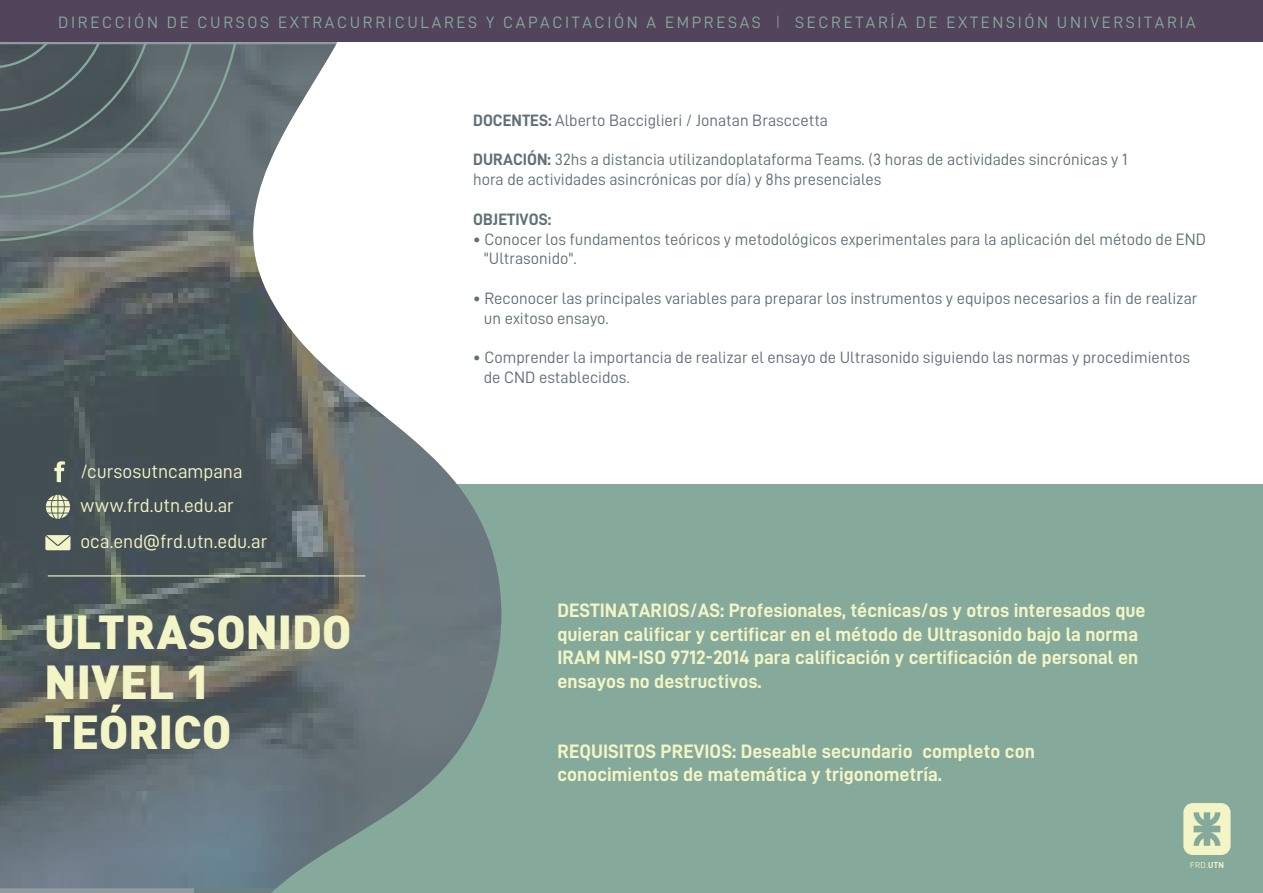
<style>
.page{position:relative;width:1263px;height:893px;background:#fff}
.page>*{position:absolute;margin:0;border:0;box-sizing:border-box;transform-origin:0 0}
.t1{font:900 46.65px/50.1px "DIN";letter-spacing:-.005em;color:#f3f5c6}
.t2{font:19.5px/23.4px "D DIN Bold";color:#f3f5c6}
.t3{font:19.35px/36.5px "D DIN";color:#f3f5c6}
.t4{font:16.5px/19.8px "D DIN";color:#607077}
.t5{font:16.5px "D DIN";letter-spacing:.16em;color:#85a99b}
.t6{font:16.5px "D DIN Bold";color:#607077}
.t7{font:8.7px "D DIN";color:#f3f5c6}
.s1{font-family:"Noto Sans TC";font-weight:300}
.s2{font-family:"D DIN Bold"}
</style>
<div class="page">
<div style="left:195px;top:485px;width:1068px;height:408px;background:#85a99b"></div>
<svg style="left:0;top:42px;width:509px;height:851px"></svg>
<svg style="left:0;top:42px;width:242px;height:199px;background:#6c777b"></svg>
<svg style="left:0;top:42px;width:199px;height:156px;background:#5d696d"></svg>
<div style="left:0;top:0;width:1263px;height:42px;background:#51445b"></div>
<svg style="left:46px;top:495px;width:24px;height:24px"></svg>
<svg style="left:45px;top:535px;width:26px;height:15px"></svg>
<svg style="left:54px;top:461px;width:11px;height:21px"></svg>
<hr style="left:48px;top:575px;width:317px;height:1px;background:#f3f5c6">
<svg style="left:1183px;top:803px;width:47px;height:52px"></svg>
<p class="t5" style="left:58px;top:14px;width:1139px">DIRECCIÓN DE CURSOS EXTRACURRICULARES Y CAPACITACIÓN A EMPRESAS <span class="s1">∣</span> SECRETARÍA DE EXTENSIÓN UNIVERSITARIA</p>
<p class="t3" style="left:80px;top:453px;width:164px">/cursosutncampana</p>
<p class="t3" style="left:80px;top:486px;width:188px">www.frd.utn.edu.ar oca.end@frd.utn.edu.ar</p>
<h1 class="t1" style="left:44px;top:604px;width:309px">ULTRASONIDO<br>NIVEL 1<br>TEÓRICO</h1>
<p class="t4" style="left:473px;top:110px;width:356px"><span class="s2">DOCENTES:</span> Alberto Bacciglieri / Jonatan Brasccetta</p>
<p class="t4" style="left:473px;top:149px;width:656px"><span class="s2">DURACIÓN:</span> 32hs a distancia utilizandoplataforma Teams. (3 horas de actividades sincrónicas y 1 hora de actividades asincrónicas por día) y 8hs presenciales</p>
<p class="t6" style="left:473px;top:210px;width:80px">OBJETIVOS:</p>
<p class="t4" style="left:484px;top:229px;width:724px;text-indent:-11px"><span class="s2">•</span> Conocer los fundamentos teóricos y metodológicos experimentales para la aplicación del método de END "Ultrasonido".</p>
<p class="t4" style="left:484px;top:288px;width:715px;text-indent:-11px"><span class="s2">•</span> Reconocer las principales variables para preparar los instrumentos y equipos necesarios a fin de realizar un exitoso ensayo.</p>
<p class="t4" style="left:484px;top:347px;width:708px;text-indent:-11px"><span class="s2">•</span> Comprender la importancia de realizar el ensayo de Ultrasonido siguiendo las normas y procedimientos de CND establecidos.</p>
<p class="t2" style="left:557px;top:599px;width:590px">DESTINATARIOS/AS: Profesionales, técnicas/os y otros interesados que quieran calificar y certificar en el método de Ultrasonido bajo la norma IRAM NM-ISO 9712-2014 para calificación y certificación de personal en ensayos no destructivos.</p>
<p class="t2" style="left:557px;top:739px;width:479px">REQUISITOS PREVIOS: Deseable secundario completo con conocimientos de matemática y trigonometría.</p>
<p class="t7" style="left:1190px;top:860px;width:35px">FRD.<span class="s2">UTN</span></p>
</div>
